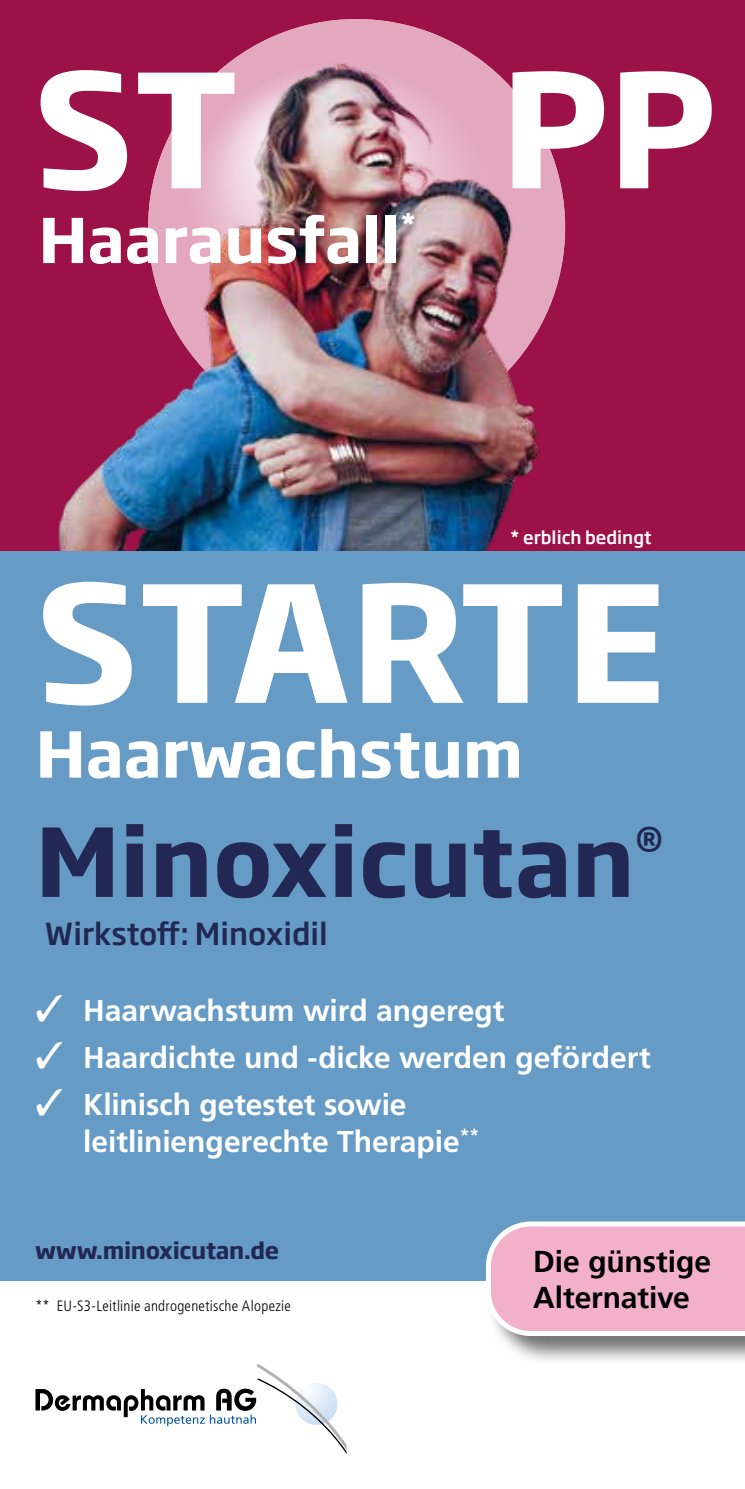
<style>
.page{position:relative;width:745px;height:1489px;background:#fff}
.page>*{position:absolute;margin:0;border:0;box-sizing:border-box;transform-origin:0 0}
.t1{font:700 159.5px "Soho Gothic Pro";color:#fff}
.t2{font:700 155.75px "Soho Gothic Pro";color:#fff}
.t3{font:700 93.5px "Soho Gothic Pro";letter-spacing:.005em;color:#222754}
.t4{font:700 62.25px "Soho Gothic Pro";color:#fff}
.t5{font:700 60.75px "Soho Gothic Pro";color:#fff}
.t6{font:700 30px/36.5px "Frutiger LT Std";color:#fff}
.t7{font:700 30px/36px "Frutiger 65";letter-spacing:-.005em;color:#000}
.t8{font:500 30px "Soho Gothic Pro";color:#222754}
.t9{font:700 28.25px "Soho Gothic Pro";color:#fff}
.t10{font:700 22.5px "Soho Gothic Pro";letter-spacing:-.015em;color:#222754}
.t11{font:500 17.5px "Soho Gothic Pro";color:#fff}
.t12{font:300 condensed 15px "Frutiger LT Std";letter-spacing:.02em;color:#000}
</style>
<div class="page">
<div style="left:0;top:0;width:744px;height:559px;background:#9c1148"></div>
<img style="left:58px;top:29px;width:508px;height:521px">
<div style="left:0;top:550px;width:744px;height:730px;background:#659bc5"></div>
<svg style="left:35px;top:1364px;width:311px;height:89px"></svg>
<div style="left:485px;top:1221px;width:259px;height:145px;background:#000;opacity:.55"></div>
<svg style="left:485px;top:1221px;width:259px;height:114px;background:#efb8cd"></svg>
<h2 class="t2" style="left:33px;top:7px;width:206px">ST</h2>
<h2 class="t2" style="left:501px;top:7px;width:217px">PP</h2>
<h3 class="t5" style="left:39px;top:192px;width:363px">Haarausfall</h3>
<p class="t9" style="left:400px;top:202px;width:17px">*</p>
<p class="t11" style="left:510px;top:524px;width:143px">* erblich bedingt</p>
<h1 class="t1" style="left:36px;top:516px;width:631px">STARTE</h1>
<h3 class="t4" style="left:36px;top:705px;width:488px">Haarwachstum</h3>
<h3 class="t3" style="left:36px;top:787px;width:629px">Minoxicutan<sup>®</sup></h3>
<p class="t8" style="left:45px;top:910px;width:284px">Wirkstoff: Minoxidil</p>
<p class="t6" style="left:35px;top:992px;width:470px">✓ Haarwachstum wird angeregt</p>
<p class="t6" style="left:35px;top:1039px;width:616px">✓ Haardichte und -dicke werden gefördert</p>
<p class="t6" style="left:83px;top:1086px;width:397px;text-indent:-48px">✓ Klinisch getestet sowie leitliniengerechte Therapie<sup>**</sup></p>
<p class="t10" style="left:35px;top:1232px;width:245px">www.minoxicutan.de</p>
<p class="t12" style="left:35px;top:1297px;width:257px">** EU-S3-Leitlinie androgenetische Alopezie</p>
<p class="t7" style="left:533px;top:1243px;width:179px">Die günstige<br>Alternative</p>
</div>
